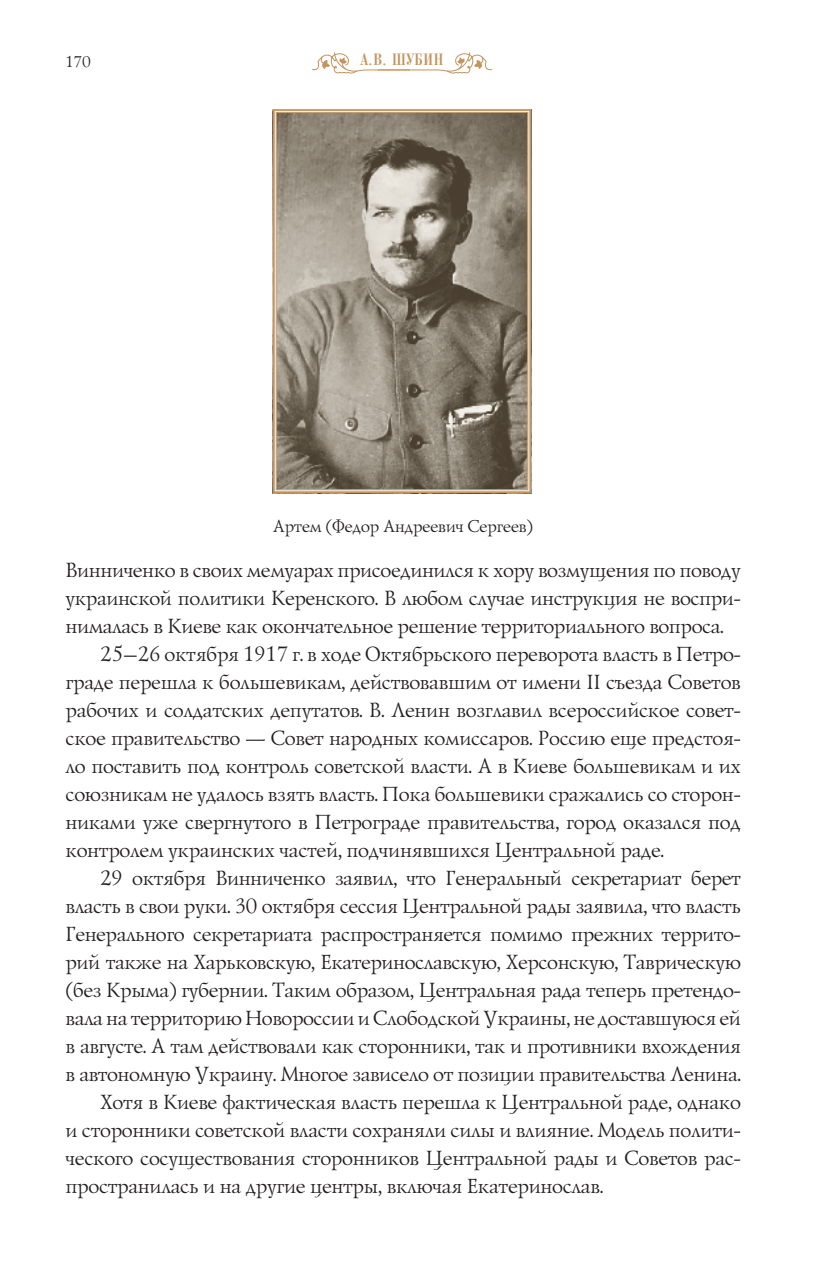
<style>
.page{position:relative;width:819px;height:1280px;background:#fff}
.page>*{position:absolute;margin:0;border:0;box-sizing:border-box;transform-origin:0 0}
.t1{font:21px "Lazurski C";color:#231f20}
.t2{font:17.5px "Lazurski C";color:#231f20}
.t3{font:17.5px "Bodoni Cond C";letter-spacing:.04em;color:#c3945d}
.t4{font:15.75px "Lazurski C";color:#231f20}
</style>
<div class="page">
<svg style="left:312px;top:52px;width:180px;height:22px"></svg>
<svg style="left:272px;top:109px;width:260px;height:385px;background:#918879"></svg>
<div style="left:276px;top:112px;width:252px;height:378px;border:1px solid #c3945d"></div>
<p class="t4" style="left:64px;top:51px;width:27px">170</p>
<p class="t3" style="left:361px;top:51px;width:84px">А.В. ШУБИН</p>
<p class="t2" style="left:272px;top:514px;width:261px">Артем (Федор Андреевич Сергеев)</p>
<p class="t1" style="left:64px;top:556px;width:676px">Винниченко в своих мемуарах присоединился к хору возмущения по поводу</p>
<p class="t1" style="left:64px;top:584px;width:677px">украинской политики Керенского. В любом случае инструкция не воспри-</p>
<p class="t1" style="left:64px;top:612px;width:659px">нималась в Киеве как окончательное решение территориального вопроса.</p>
<p class="t1" style="left:99px;top:640px;width:642px">25–26 октября 1917 г. в ходе Октябрьского переворота власть в Петро-</p>
<p class="t1" style="left:64px;top:668px;width:676px">граде перешла к большевикам, действовавшим от имени II съезда Советов</p>
<p class="t1" style="left:64px;top:696px;width:677px">рабочих и солдатских депутатов. В. Ленин возглавил всероссийское совет-</p>
<p class="t1" style="left:64px;top:724px;width:677px">ское правительство — Совет народных комиссаров. Россию еще предстоя-</p>
<p class="t1" style="left:64px;top:752px;width:676px">ло поставить под контроль советской власти. А в Киеве большевикам и их</p>
<p class="t1" style="left:64px;top:780px;width:677px">союзникам не удалось взять власть. Пока большевики сражались со сторон-</p>
<p class="t1" style="left:64px;top:808px;width:676px">никами уже свергнутого в Петрограде правительства, город оказался под</p>
<p class="t1" style="left:64px;top:836px;width:599px">контролем украинских частей, подчинявшихся Центральной раде.</p>
<p class="t1" style="left:99px;top:864px;width:641px">29 октября Винниченко заявил, что Генеральный секретариат берет</p>
<p class="t1" style="left:64px;top:892px;width:676px">власть в свои руки. 30 октября сессия Центральной рады заявила, что власть</p>
<p class="t1" style="left:64px;top:920px;width:677px">Генерального секретариата распространяется помимо прежних террито-</p>
<p class="t1" style="left:64px;top:948px;width:676px">рий также на Харьковскую, Екатеринославскую, Херсонскую, Таврическую</p>
<p class="t1" style="left:64px;top:976px;width:677px">(без Крыма) губернии. Таким образом, Центральная рада теперь претендо-</p>
<p class="t1" style="left:64px;top:1004px;width:676px">вала на территорию Новороссии и Слободской Украины, не доставшуюся ей</p>
<p class="t1" style="left:64px;top:1032px;width:676px">в августе. А там действовали как сторонники, так и противники вхождения</p>
<p class="t1" style="left:64px;top:1060px;width:676px">в автономную Украину. Многое зависело от позиции правительства Ленина.</p>
<p class="t1" style="left:99px;top:1088px;width:641px">Хотя в Киеве фактическая власть перешла к Центральной раде, однако</p>
<p class="t1" style="left:64px;top:1116px;width:677px">и сторонники советской власти сохраняли силы и влияние. Модель полити-</p>
<p class="t1" style="left:64px;top:1144px;width:677px">ческого сосуществования сторонников Центральной рады и Советов рас-</p>
<p class="t1" style="left:64px;top:1172px;width:538px">пространилась и на другие центры, включая Екатеринослав.</p>
</div>
